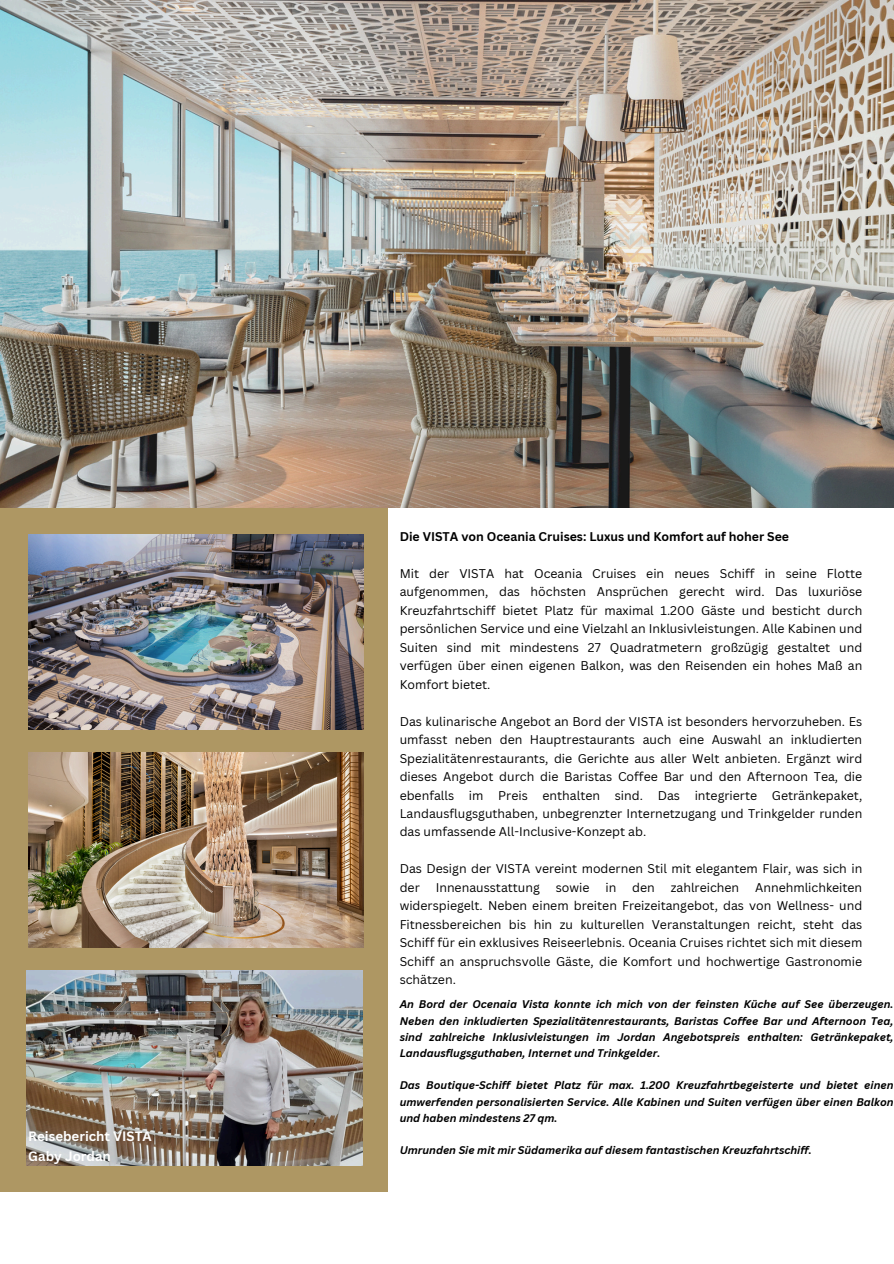
<style>
.page{position:relative;width:894px;height:1264px;background:#fff}
.page>*{position:absolute;margin:0;border:0;box-sizing:border-box;transform-origin:0 0}
.t1{font:700 13.2px/20px "Canva Sans";color:#fff}
.t2{font:12.3px/18.5px "Canva Sans";color:#000;text-align:justify}
.t3{font:700 12.3px "Canva Sans";color:#000}
.t4{font:italic 700 10.8px/16.2px "Canva Sans";color:#000;text-align:justify}
</style>
<div class="page">
<div style="left:0;top:507px;width:388px;height:685px;background:#ae9763"></div>
<img style="left:28px;top:534px;width:336px;height:195px">
<img style="left:28px;top:752px;width:336px;height:195px">
<img style="left:27px;top:970px;width:335px;height:195px">
<img style="left:0;top:0;width:893px;height:507px">
<p class="t1" style="left:28px;top:1126px;width:125px">Reisebericht VISTA<br>Gaby Jordan</p>
<p class="t3" style="left:399px;top:528px;width:391px">Die VISTA von Oceania Cruises: Luxus und Komfort auf hoher See</p>
<p class="t2" style="left:399px;top:564px;width:464px">Mit der VISTA hat Oceania Cruises ein neues Schiff in seine Flotte aufgenommen, das höchsten Ansprüchen gerecht wird. Das luxuriöse Kreuzfahrtschiff bietet Platz für maximal 1.200 Gäste und besticht durch persönlichen Service und eine Vielzahl an Inklusivleistungen. Alle Kabinen und Suiten sind mit mindestens 27 Quadratmetern großzügig gestaltet und verfügen über einen eigenen Balkon, was den Reisenden ein hohes Maß an Komfort bietet.</p>
<p class="t2" style="left:399px;top:711px;width:464px">Das kulinarische Angebot an Bord der VISTA ist besonders hervorzuheben. Es umfasst neben den Hauptrestaurants auch eine Auswahl an inkludierten Spezialitätenrestaurants, die Gerichte aus aller Welt anbieten. Ergänzt wird dieses Angebot durch die Baristas Coffee Bar und den Afternoon Tea, die ebenfalls im Preis enthalten sind. Das integrierte Getränkepaket, Landausflugsguthaben, unbegrenzter Internetzugang und Trinkgelder runden das umfassende All-Inclusive-Konzept ab.</p>
<p class="t2" style="left:399px;top:859px;width:464px">Das Design der VISTA vereint modernen Stil mit elegantem Flair, was sich in der</p>
<p class="t2" style="left:399px;top:877px;width:464px;text-indent:355px">Annehmlichkeiten widerspiegelt. Neben einem breiten Freizeitangebot, das von Wellness- und Fitnessbereichen bis hin zu kulturellen Veranstaltungen reicht, steht das Schiff für ein exklusives Reiseerlebnis. Oceania Cruises richtet sich mit diesem Schiff an anspruchsvolle Gäste, die Komfort und hochwertige Gastronomie schätzen.</p>
<p class="t2" style="left:435px;top:877px;width:106px">Innenausstattung</p>
<p class="t2" style="left:555px;top:877px;width:35px">sowie</p>
<p class="t2" style="left:605px;top:877px;width:12px">in</p>
<p class="t2" style="left:632px;top:877px;width:24px">den</p>
<p class="t2" style="left:670px;top:877px;width:70px">zahlreichen</p>
<p class="t4" style="left:399px;top:996px;width:495px">An Bord der Ocenaia Vista konnte ich mich von der feinsten Küche auf See überzeugen.<br>Neben den inkludierten Spezialitätenrestaurants, Baristas Coffee Bar und Afternoon Tea, sind zahlreiche Inklusivleistungen im Jordan Angebotspreis enthalten: Getränkepaket, Landausflugsguthaben, Internet und Trinkgelder.</p>
<p class="t4" style="left:399px;top:1077px;width:495px">Das Boutique-Schiff bietet Platz für max. 1.200 Kreuzfahrtbegeisterte und bietet einen umwerfenden personalisierten Service. Alle Kabinen und Suiten verfügen über einen Balkon und haben mindestens 27 qm.</p>
<p class="t4" style="left:399px;top:1141px;width:413px">Umrunden Sie mit mir Südamerika auf diesem fantastischen Kreuzfahrtschiff.</p>
</div>
